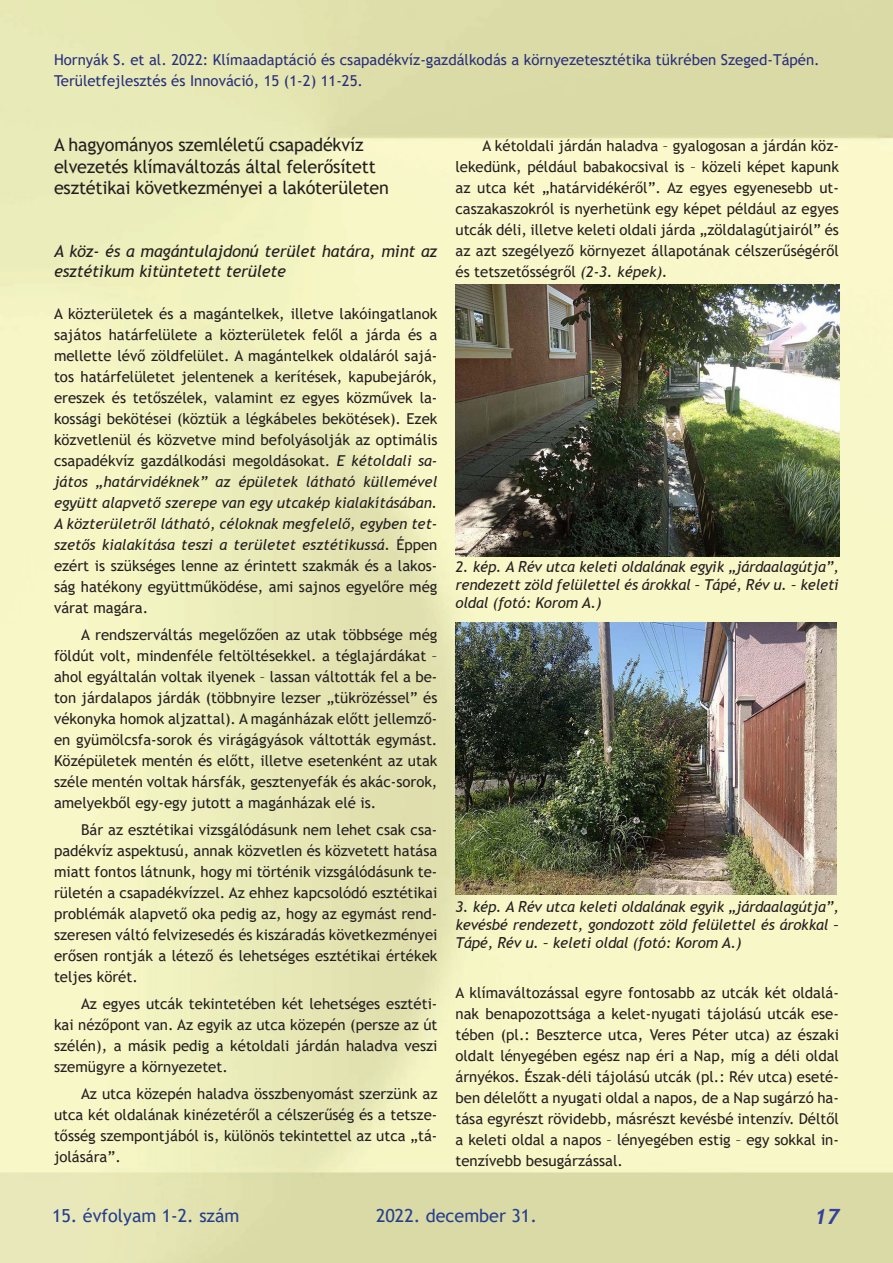
<style>
.page{position:relative;width:893px;height:1263px;background:#fff}
.page>*{position:absolute;margin:0;border:0;box-sizing:border-box;transform-origin:0 0}
.t1{font:italic 700 21px "Trebuchet";color:#34409a}
.Címsor2{font:18px/21.6px "Trebuchet MS";letter-spacing:-.01em;color:#231f20}
.t2{font:18px "Trebuchet MS";color:#253f8e}
.címsor3{font:italic 16.5px/19.8px "Trebuchet MS";letter-spacing:-.01em;color:#231f20}
.Normál{font:15px/21px "Trebuchet MS";color:#231f20;text-align:justify}
.első_bekezdés{font:15px/21px "Trebuchet MS";color:#231f20;text-align:justify}
.képalá{font:italic 15px/18px "Trebuchet MS";letter-spacing:-.01em;color:#231f20;text-align:justify}
.fejlécben_a_cím{font:15px/21px "Trebuchet MS";color:#29307c}
.s1{font-style:italic}
.s2{font-family:"Lucida Bright";font-weight:400;font-style:normal;font-size:18px;color:#231f20}
</style>
<div class="page">
<img style="left:0;top:0;width:893px;height:1263px">
<img style="left:455px;top:622px;width:382px;height:272px">
<img style="left:455px;top:285px;width:384px;height:272px">
<p class="fejlécben_a_cím" style="left:54px;top:49px;width:767px">Hornyák S. et al. 2022: Klímaadaptáció és csapadékvíz-gazdálkodás a környezetesztétika tükrében Szeged-Tápén.<br>Területfejlesztés és Innováció, 15 (1-2) 11-25.</p>
<p class="Címsor2" style="left:54px;top:134px;width:337px">A hagyományos szemléletű csapadékvíz elvezetés klímaváltozás által felerősített esztétikai következményei a lakóterületen</p>
<p class="címsor3" style="left:54px;top:241px;width:385px">A köz- és a magántulajdonú terület határa, mint az esztétikum kitüntetett területe</p>
<p class="első_bekezdés" style="left:54px;top:303px;width:385px">A közterületek és a magántelkek, illetve lakóingatlanok sajátos határfelülete a közterületek felől a járda és a mellette lévő zöldfelület. A magántelkek oldaláról sajá&shy;tos határfelületet jelentenek a kerítések, kapubejárók, ereszek és tetőszélek, valamint ez egyes közművek la&shy;kossági bekötései (köztük a légkábeles bekötések). Ezek közvetlenül és közvetve mind befolyásolják az optimális csapadékvíz gazdálkodási megoldásokat. <span class="s1">E kétoldali sa&shy;játos „határvidéknek” az épületek látható küllemével együtt alapvető szerepe van egy utcakép kialakításában.<br>A közterületről látható, céloknak megfelelő, egyben tet&shy;szetős kialakítása teszi a területet esztétikussá.</span> Éppen ezért is szükséges lenne az érintett szakmák és a lakos&shy;ság hatékony együttműködése, ami sajnos egyelőre még várat magára.</p>
<p class="Normál" style="left:54px;top:624px;width:385px;text-indent:27px">A rendszerváltás megelőzően az utak többsége még földút volt, mindenféle feltöltésekkel. a téglajárdákat – ahol egyáltalán voltak ilyenek – lassan váltották fel a be&shy;ton járdalapos járdák (többnyire lezser „tükrözéssel” és vékonyka homok aljzattal). A magánházak előtt jellemző&shy;en gyümölcsfa-sorok és virágágyások váltották egymást.<br>Középületek mentén és előtt, illetve esetenként az utak széle mentén voltak hársfák, gesztenyefák és akác-sorok, amelyekből egy-egy jutott a magánházak elé is.</p>
<p class="Normál" style="left:54px;top:819px;width:385px;text-indent:27px">Bár az esztétikai vizsgálódásunk nem lehet csak csa&shy;padékvíz aspektusú, annak közvetlen és közvetett hatása miatt fontos látnunk, hogy mi történik vizsgálódásunk te&shy;rületén a csapadékvízzel. Az ehhez kapcsolódó esztétikai problémák alapvető oka pedig az, hogy az egymást rend&shy;szeresen váltó felvizesedés és kiszáradás következményei erősen rontják a létező és lehetséges esztétikai értékek teljes körét.</p>
<p class="Normál" style="left:54px;top:993px;width:385px;text-indent:27px">Az egyes utcák tekintetében két lehetséges esztéti&shy;kai nézőpont van. Az egyik az utca közepén (persze az út szélén), a másik pedig a kétoldali járdán haladva veszi szemügyre a környezetet.</p>
<p class="Normál" style="left:54px;top:1083px;width:385px;text-indent:27px">Az utca közepén haladva összbenyomást szerzünk az utca két oldalának kinézetéről a célszerűség és a tetsze&shy;tősség szempontjából is, különös tekintettel az utca „tá&shy;jolására”.</p>
<p class="Normál" style="left:455px;top:135px;width:385px;text-indent:27px">A kétoldali járdán haladva – gyalogosan a járdán köz&shy;lekedünk, például babakocsival is – közeli képet kapunk az utca két „határvidékéről”. Az egyes egyenesebb ut&shy;caszakaszokról is nyerhetünk egy képet például az egyes utcák déli, illetve keleti oldali járda „zöldalagútjairól” és az azt szegélyező környezet állapotának célszerűségéről és tetszetősségről <span class="s1">(2-3. képek).</span></p>
<p class="képalá" style="left:455px;top:557px;width:385px">2. kép. A Rév utca keleti oldalának egyik „járdaalagútja”, rendezett zöld felülettel és árokkal – Tápé, Rév u. – keleti oldal (fotó: Korom A.)</p>
<p class="képalá" style="left:455px;top:898px;width:385px">3. kép. A Rév utca keleti oldalának egyik „járdaalagútja”, kevésbé rendezett, gondozott zöld felülettel és árokkal – Tápé, Rév u. – keleti oldal (fotó: Korom A.)</p>
<p class="első_bekezdés" style="left:455px;top:982px;width:385px">A klímaváltozással egyre fontosabb az utcák két oldalá&shy;nak benapozottsága a kelet-nyugati tájolású utcák ese&shy;tében (pl.: Beszterce utca, Veres Péter utca) az északi oldalt lényegében egész nap éri a Nap, míg a déli oldal árnyékos. Észak-déli tájolású utcák (pl.: Rév utca) eseté&shy;ben délelőtt a nyugati oldal a napos, de a Nap sugárzó ha&shy;tása egyrészt rövidebb, másrészt kevésbé intenzív. Déltől a keleti oldal a napos – lényegében estig – egy sokkal in&shy;tenzívebb besugárzással.</p>
<p class="t2" style="left:52px;top:1204px;width:189px">15. évfolyam 1-2. szám</p>
<p class="t2" style="left:376px;top:1204px;width:162px">2022. december 31.</p>
<h1 class="t1" style="left:814px;top:1204px;width:26px">17<span class="s2">17</span></h1>
</div>
